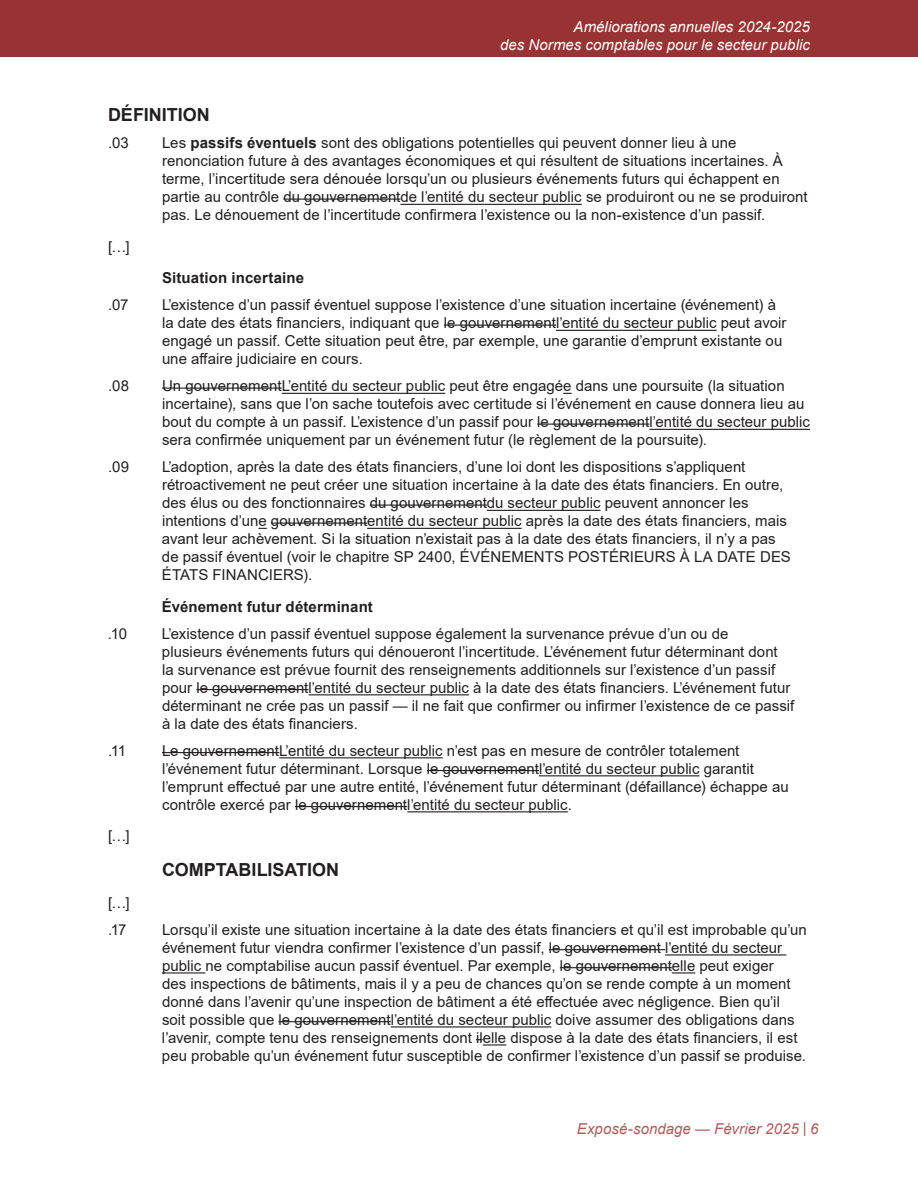
<style>
.page{position:relative;width:918px;height:1188px;background:#fff}
.page>*{position:absolute;margin:0;border:0;box-sizing:border-box;transform-origin:0 0}
.t1{font:700 18px "Arial";color:#231f20}
.t2{font:15px/18px "Arial";color:#231f20}
.t3{font:italic 15px/18px "Arial";letter-spacing:.005em;color:#fff;text-align:right}
.t4{font:700 15px "Arial";letter-spacing:.01em;color:#231f20}
.t5{font:italic 15px "Arial";letter-spacing:.005em;color:#ad5c5c}
.s1{font-weight:700}
</style>
<div class="page">
<div style="left:0;top:0;width:918px;height:57px;background:#933"></div>
<hr style="left:400px;top:204px;width:182px;height:1px;background:#231f20">
<hr style="left:556px;top:330px;width:161px;height:1px;background:#231f20">
<hr style="left:282px;top:393px;width:163px;height:1px;background:#231f20">
<hr style="left:649px;top:429px;width:161px;height:1px;background:#231f20">
<hr style="left:487px;top:510px;width:114px;height:1px;background:#231f20">
<hr style="left:367px;top:528px;width:155px;height:1px;background:#231f20">
<hr style="left:309px;top:694px;width:160px;height:1px;background:#231f20">
<hr style="left:279px;top:757px;width:164px;height:1px;background:#231f20">
<hr style="left:539px;top:775px;width:161px;height:1px;background:#231f20">
<hr style="left:407px;top:811px;width:161px;height:1px;background:#231f20">
<hr style="left:665px;top:954px;width:121px;height:2px;background:#231f20">
<hr style="left:162px;top:972px;width:43px;height:2px;background:#231f20">
<hr style="left:672px;top:972px;width:23px;height:2px;background:#231f20">
<hr style="left:391px;top:1026px;width:160px;height:2px;background:#231f20">
<hr style="left:483px;top:1044px;width:23px;height:2px;background:#231f20">
<hr style="left:283px;top:199px;width:117px;height:1px;background:#231f20">
<hr style="left:444px;top:325px;width:112px;height:1px;background:#231f20">
<hr style="left:162px;top:388px;width:120px;height:1px;background:#231f20">
<hr style="left:537px;top:424px;width:112px;height:1px;background:#231f20">
<hr style="left:370px;top:505px;width:117px;height:1px;background:#231f20">
<hr style="left:271px;top:523px;width:96px;height:1px;background:#231f20">
<hr style="left:196px;top:689px;width:113px;height:1px;background:#231f20">
<hr style="left:162px;top:752px;width:117px;height:1px;background:#231f20">
<hr style="left:427px;top:770px;width:112px;height:1px;background:#231f20">
<hr style="left:295px;top:806px;width:112px;height:1px;background:#231f20">
<hr style="left:549px;top:949px;width:116px;height:1px;background:#231f20">
<hr style="left:560px;top:967px;width:112px;height:1px;background:#231f20">
<hr style="left:279px;top:1021px;width:112px;height:1px;background:#231f20">
<p class="t3" style="left:500px;top:17px;width:311px">Améliorations annuelles 2024-2025<br>des Normes comptables pour le secteur public</p>
<h5 class="t1" style="left:108px;top:102px;width:103px">DÉFINITION</h5>
<p class="t2" style="left:108px;top:134px;width:22px">.03</p>
<p class="t2" style="left:162px;top:134px;width:647px">Les <span class="s1">passifs éventuels</span> sont des obligations potentielles qui peuvent donner lieu à une renonciation future à des avantages économiques et qui résultent de situations incertaines. À terme, l’incertitude sera dénouée lorsqu’un ou plusieurs événements futurs qui échappent en partie au contrôle du gouvernementde l’entité du secteur public se produiront ou ne se produiront pas. Le dénouement de l’incertitude confirmera l’existence ou la non-existence d’un passif.</p>
<p class="t2" style="left:108px;top:237px;width:23px">[…]</p>
<h6 class="t4" style="left:162px;top:267px;width:144px">Situation incertaine</h6>
<p class="t2" style="left:108px;top:296px;width:22px">.07</p>
<p class="t2" style="left:162px;top:296px;width:626px">L’existence d’un passif éventuel suppose l’existence d’une situation incertaine (événement) à la date des états financiers, indiquant que le gouvernementl’entité du secteur public peut avoir engagé un passif. Cette situation peut être, par exemple, une garantie d’emprunt existante ou une affaire judiciaire en cours.</p>
<p class="t2" style="left:108px;top:377px;width:23px">.08</p>
<p class="t2" style="left:162px;top:377px;width:650px">Un gouvernementL’entité du secteur public peut être engagée dans une poursuite (la situation incertaine), sans que l’on sache toutefois avec certitude si l’événement en cause donnera lieu au bout du compte à un passif. L’existence d’un passif pour le gouvernementl’entité du secteur public sera confirmée uniquement par un événement futur (le règlement de la poursuite).</p>
<p class="t2" style="left:108px;top:458px;width:23px">.09</p>
<p class="t2" style="left:162px;top:458px;width:630px">L’adoption, après la date des états financiers, d’une loi dont les dispositions s’appliquent rétroactivement ne peut créer une situation incertaine à la date des états financiers. En outre, des élus ou des fonctionnaires du gouvernementdu secteur public peuvent annoncer les intentions d’une gouvernemententité du secteur public après la date des états financiers, mais avant leur achèvement. Si la situation n’existait pas à la date des états financiers, il n’y a pas de passif éventuel (voir le chapitre SP 2400, ÉVÉNEMENTS POSTÉRIEURS À LA DATE DES ÉTATS FINANCIERS).</p>
<h6 class="t4" style="left:162px;top:596px;width:212px">Événement futur déterminant</h6>
<p class="t2" style="left:108px;top:624px;width:21px">.10</p>
<p class="t2" style="left:162px;top:624px;width:634px">L’existence d’un passif éventuel suppose également la survenance prévue d’un ou de<br>plusieurs événements futurs qui dénoueront l’incertitude. L’événement futur déterminant dont<br>la survenance est prévue fournit des renseignements additionnels sur l’existence d’un passif pour le gouvernementl’entité du secteur public à la date des états financiers. L’événement futur déterminant ne crée pas un passif — il ne fait que confirmer ou infirmer l’existence de ce passif à la date des états financiers.</p>
<p class="t2" style="left:108px;top:741px;width:20px">.11</p>
<p class="t2" style="left:162px;top:741px;width:628px">Le gouvernementL’entité du secteur public n’est pas en mesure de contrôler totalement l’événement futur déterminant. Lorsque le gouvernementl’entité du secteur public garantit l’emprunt effectué par une autre entité, l’événement futur déterminant (défaillance) échappe au contrôle exercé par le gouvernementl’entité du secteur public.</p>
<p class="t2" style="left:108px;top:827px;width:23px">[…]</p>
<h5 class="t1" style="left:162px;top:857px;width:179px">COMPTABILISATION</h5>
<p class="t2" style="left:108px;top:889px;width:23px;line-height:27px">[…] .17</p>
<p class="t2" style="left:162px;top:920px;width:646px">Lorsqu’il existe une situation incertaine à la date des états financiers et qu’il est improbable qu’un événement futur viendra confirmer l’existence d’un passif, le gouvernement l’entité du secteur public ne comptabilise aucun passif éventuel. Par exemple, le gouvernementelle peut exiger<br>des inspections de bâtiments, mais il y a peu de chances qu’on se rende compte à un moment donné dans l’avenir qu’une inspection de bâtiment a été effectuée avec négligence. Bien qu’il soit possible que le gouvernementl’entité du secteur public doive assumer des obligations dans l’avenir, compte tenu des renseignements dont ilelle dispose à la date des états financiers, il est peu probable qu’un événement futur susceptible de confirmer l’existence d’un passif se produise.</p>
<p class="t5" style="left:577px;top:1119px;width:243px">Exposé-sondage — Février 2025 | 6</p>
</div>
